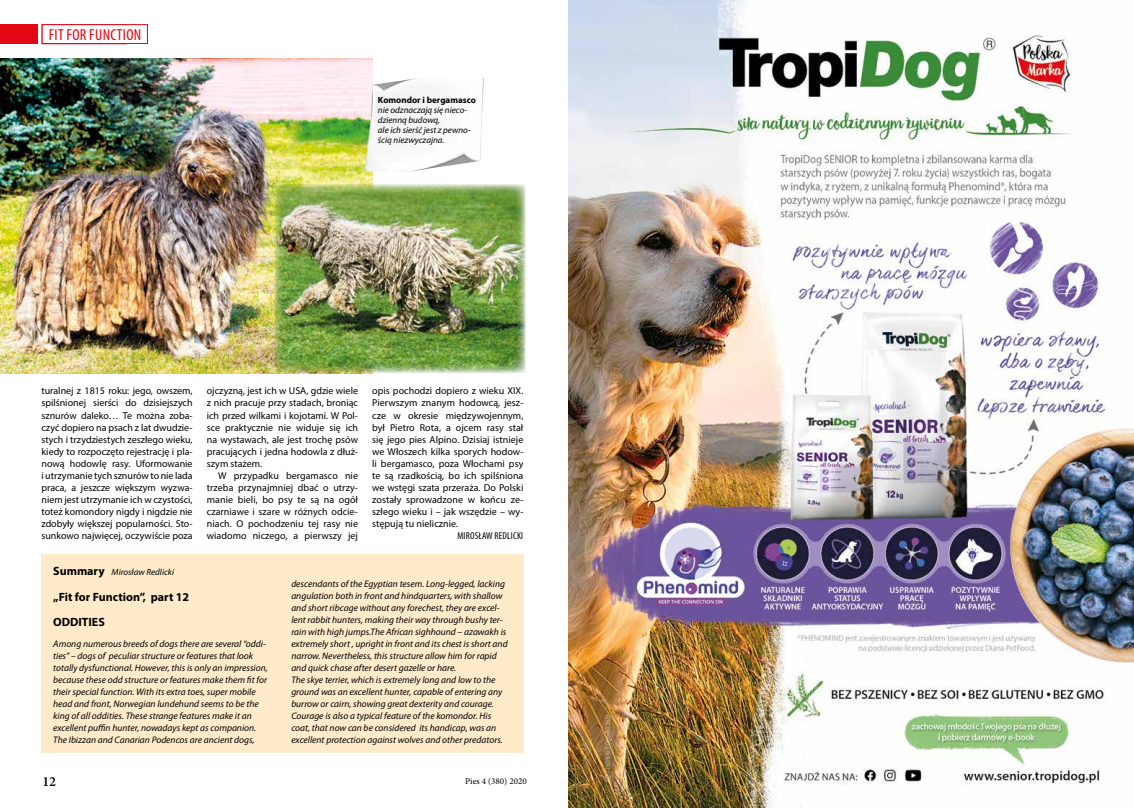
<style>
.page{position:relative;width:1134px;height:808px;background:#fff}
.page>*{position:absolute;margin:0;border:0;box-sizing:border-box;transform-origin:0 0}
.t1{font:condensed 16px "Myriad Pro";letter-spacing:.02em;color:#e30613}
.t2{font:600 14px "Minion Pro";color:#000}
.t3{font:700 12px/25px "Myriad Pro";color:#000}
.t4{font:10px/12px "Myriad Pro";color:#000;text-align:justify}
.t5{font:condensed 10px "Myriad Pro";letter-spacing:.02em;color:#000}
.t6{font:italic 9.5px/12px "Myriad Pro";color:#000}
.t7{font:italic 9px/10px "Myriad Pro";color:#000}
.t8{font:700 9px "Myriad Pro";color:#000}
.t9{font:9px "Minion Pro";color:#000}
.s1{font-weight:700;font-style:normal;font-size:12px}
</style>
<div class="page">
<img style="left:568px;top:0;width:566px;height:808px">
<div style="left:41px;top:555px;width:483px;height:198px;background:#ffeaca"></div>
<div style="left:0;top:24px;width:37px;height:20px;background:#e30613"></div>
<div style="left:42px;top:24px;width:106px;height:20px;border:1px solid #e30613"></div>
<img style="left:0;top:58px;width:372px;height:315px">
<img style="left:275px;top:185px;width:250px;height:188px">
<img style="left:365px;top:59px;width:119px;height:116px">
<svg style="left:568px;top:0;width:5px;height:3px"></svg>
<h1 class="t1" style="left:49px;top:25px;width:94px">FIT FOR FUNCTION</h1>
<h1 class="t1" style="left:49px;top:25px;width:76px">PORTRET RASY</h1>
<p class="t8" style="left:378px;top:94px;width:99px">Komondor i bergamasco</p>
<p class="t7" style="left:378px;top:105px;width:94px">nie odznaczają się nieco&shy;dzienną budową,<br>ale ich sierść jest z pewno&shy;ścią niezwyczajna.</p>
<p class="t4" style="left:41px;top:385px;width:153px">turalnej z 1815 roku: jego, owszem, spilśnionej sierści do dzisiejszych sznurów daleko… Te można zoba&shy;czyć dopiero na psach z lat dwudzie&shy;stych i trzydziestych zeszłego wieku, kiedy to rozpoczęto rejestrację i pla&shy;nową hodowlę rasy. Uformowanie i utrzymanie tych sznurów to nie lada praca, a jeszcze większym wyzwa&shy;niem jest utrzymanie ich w czystości, toteż komondory nigdy i nigdzie nie zdobyły większej popularności. Sto&shy;sunkowo najwięcej, oczywiście poza</p>
<p class="t4" style="left:207px;top:385px;width:153px">ojczyzną, jest ich w USA, gdzie wiele z nich pracuje przy stadach, broniąc ich przed wilkami i kojotami. W Pol&shy;sce praktycznie nie widuje się ich na wystawach, ale jest trochę psów pracujących i jedna hodowla z dłuż&shy;szym stażem.</p>
<p class="t4" style="left:207px;top:469px;width:153px;text-indent:11px">W przypadku bergamasco nie trzeba przynajmniej dbać o utrzy&shy;manie bieli, bo psy te są na ogół czarniawe i szare w różnych odcie&shy;niach. O pochodzeniu tej rasy nie wiadomo niczego, a pierwszy jej</p>
<p class="t4" style="left:372px;top:385px;width:153px">opis pochodzi dopiero z wieku XIX.<br>Pierwszym znanym hodowcą, jesz&shy;cze w okresie międzywojennym, był Pietro Rota, a ojcem rasy stał się jego pies Alpino. Dzisiaj istnieje we Włoszech kilka sporych hodow&shy;li bergamasco, poza Włochami psy te są rzadkością, bo ich spilśniona we wstęgi szata przeraża. Do Polski zostały sprowadzone w końcu ze&shy;szłego wieku i – jak wszędzie – wy&shy;stępują tu nielicznie.</p>
<p class="t5" style="left:457px;top:529px;width:67px">MIROSŁAW REDLICKI</p>
<p class="t7" style="left:53px;top:566px;width:122px"><span class="s1">Summary</span> Mirosław Redlicki</p>
<p class="t3" style="left:53px;top:584px;width:138px">„Fit for Function”, part 12<br>ODDITIES</p>
<p class="t6" style="left:53px;top:637px;width:216px">Among numerous breeds of dogs there are several “oddi&shy;ties” – dogs of peculiar structure or features that look totally dysfunctional. However, this is only an impression, because these odd structure or features make them fit for their special function. With its extra toes, super mobile head and front, Norwegian lundehund seems to be the king of all oddities. These strange features make it an excellent puffin hunter, nowadays kept as companion.<br>The Ibizzan and Canarian Podencos are ancient dogs,</p>
<p class="t6" style="left:291px;top:577px;width:218px">descendants of the Egyptian tesem. Long-legged, lacking angulation both in front and hindquarters, with shallow and short ribcage without any forechest, they are excel&shy;lent rabbit hunters, making their way through bushy ter&shy;rain with high jumps.The African sighhound – azawakh is extremely short , upright in front and its chest is short and narrow. Nevertheless, this structure allow him for rapid and quick chase after desert gazelle or hare.<br>The skye terrier, which is extremely long and low to the ground was an excellent hunter, capable of entering any burrow or cairn, showing great dexterity and courage.<br>Courage is also a typical feature of the komondor. His coat, that now can be considered its handicap, was an excellent protection against wolves and other predators.</p>
<h2 class="t2" style="left:42px;top:772px;width:15px">12</h2>
<p class="t9" style="left:465px;top:775px;width:63px">Pies 4 (380) 2020</p>
</div>
